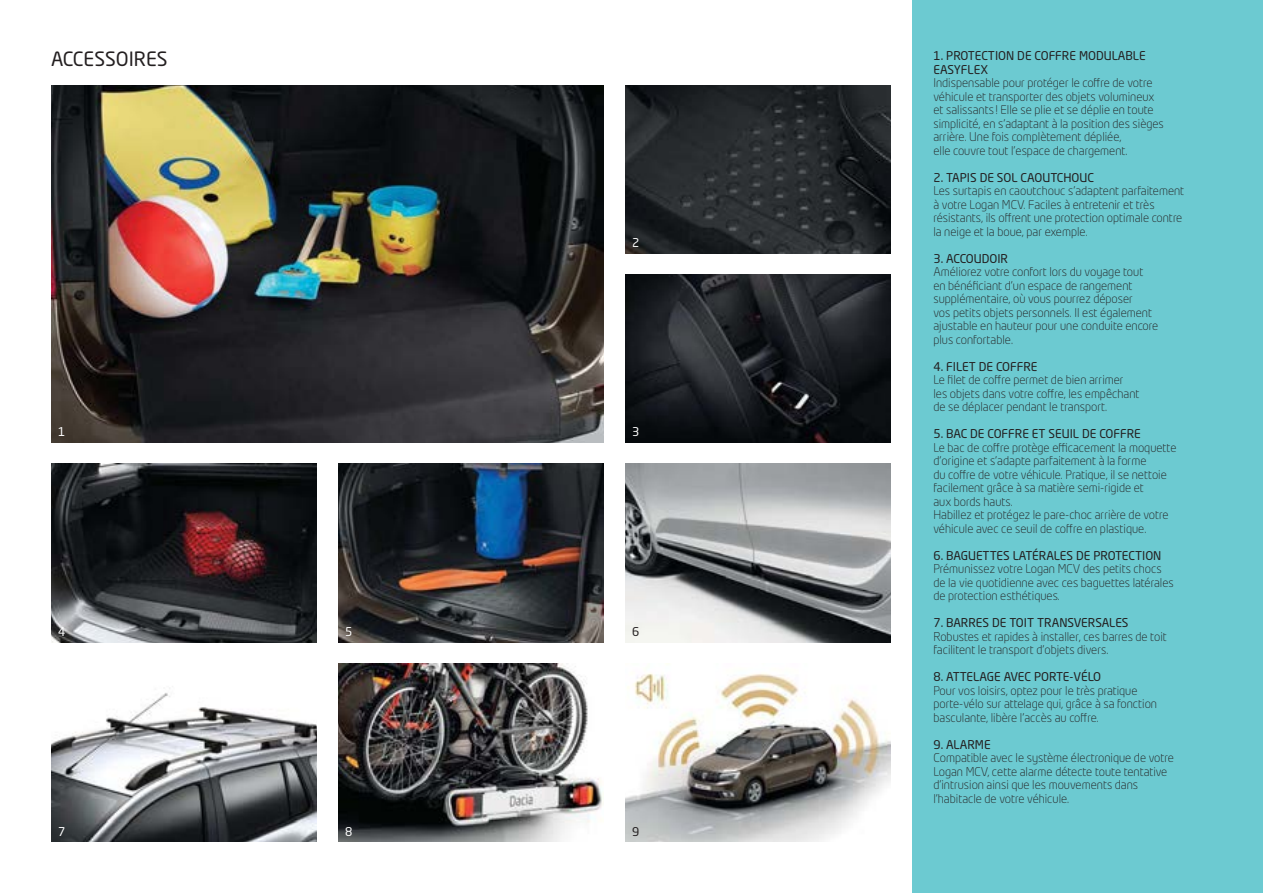
<style>
.page{position:relative;width:1263px;height:893px;background:#fff}
.page>*{position:absolute;margin:0;border:0;box-sizing:border-box;transform-origin:0 0}
.t1{font:19.5px "Neo Tech Dacia";color:#231f20}
.t2{font:300 12px/13.5px "Neo Tech Dacia";color:#231f20}
.t3{font:12px/13.5px "Neo Tech Dacia";color:#231f20}
.t4{font:12px "Neo Tech Dacia";color:#fff}
</style>
<div class="page">
<img style="left:625px;top:85px;width:266px;height:168px">
<img style="left:625px;top:663px;width:266px;height:179px">
<img style="left:51px;top:688px;width:266px;height:154px">
<img style="left:51px;top:463px;width:266px;height:179px">
<img style="left:338px;top:663px;width:264px;height:179px">
<img style="left:51px;top:85px;width:553px;height:357px">
<img style="left:338px;top:463px;width:266px;height:179px">
<img style="left:625px;top:463px;width:266px;height:179px">
<img style="left:625px;top:274px;width:266px;height:168px">
<div style="left:912px;top:0;width:351px;height:893px;background:#6ccad1"></div>
<h1 class="t1" style="left:51px;top:50px;width:118px">ACCESSOIRES</h1>
<p class="t3" style="left:933px;top:50px;width:214px">1. PROTECTION DE COFFRE MODULABLE<br>EASYFLEX</p>
<p class="t2" style="left:933px;top:77px;width:232px">Indispensable pour protéger le coffre de votre véhicule et transporter des objets volumineux et salissants ! Elle se plie et se déplie en toute simplicité, en s’adaptant à la position des sièges arrière. Une fois complètement dépliée,<br>elle couvre tout l'espace de chargement.</p>
<p class="t3" style="left:933px;top:171px;width:162px">2. TAPIS DE SOL CAOUTCHOUC</p>
<p class="t2" style="left:933px;top:185px;width:252px">Les surtapis en caoutchouc s’adaptent parfaitement à votre Logan MCV. Faciles à entretenir et très résistants, ils offrent une protection optimale contre la neige et la boue, par exemple.</p>
<p class="t3" style="left:933px;top:252px;width:76px">3. ACCOUDOIR</p>
<p class="t2" style="left:933px;top:266px;width:226px">Améliorez votre confort lors du voyage tout en bénéficiant d'un espace de rangement supplémentaire, où vous pourrez déposer<br>vos petits objets personnels. Il est également ajustable en hauteur pour une conduite encore plus confortable.</p>
<p class="t3" style="left:933px;top:360px;width:106px">4. FILET DE COFFRE</p>
<p class="t2" style="left:933px;top:374px;width:208px">Le filet de coffre permet de bien arrimer les objets dans votre coffre, les empêchant de se déplacer pendant le transport.</p>
<p class="t3" style="left:933px;top:428px;width:209px">5. BAC DE COFFRE ET SEUIL DE COFFRE</p>
<p class="t2" style="left:933px;top:441px;width:245px">Le bac de coffre protège efficacement la moquette d’origine et s’adapte parfaitement à la forme<br>du coffre de votre véhicule. Pratique, il se nettoie facilement grâce à sa matière semi-rigide et<br>aux bords hauts.<br>Habillez et protégez le pare-choc arrière de votre véhicule avec ce seuil de coffre en plastique.</p>
<p class="t3" style="left:933px;top:549px;width:230px">6. BAGUETTES LATÉRALES DE PROTECTION</p>
<p class="t2" style="left:933px;top:563px;width:242px">Prémunissez votre Logan MCV des petits chocs de la vie quotidienne avec ces baguettes latérales de protection esthétiques.</p>
<p class="t3" style="left:933px;top:617px;width:197px">7. BARRES DE TOIT TRANSVERSALES</p>
<p class="t2" style="left:933px;top:630px;width:235px">Robustes et rapides à installer, ces barres de toit facilitent le transport d’objets divers.</p>
<p class="t3" style="left:933px;top:671px;width:169px">8. ATTELAGE AVEC PORTE-VÉLO</p>
<p class="t2" style="left:933px;top:684px;width:225px">Pour vos loisirs, optez pour le très pratique porte-vélo sur attelage qui, grâce à sa fonction basculante, libère l’accès au coffre.</p>
<p class="t3" style="left:933px;top:738px;width:59px">9. ALARME</p>
<p class="t2" style="left:933px;top:752px;width:242px">Compatible avec le système électronique de votre Logan MCV, cette alarme détecte toute tentative d'intrusion ainsi que les mouvements dans l'habitacle de votre véhicule.</p>
<p class="t4" style="left:632px;top:237px;width:9px">2</p>
<p class="t4" style="left:632px;top:426px;width:9px">3</p>
<p class="t4" style="left:58px;top:426px;width:9px">1</p>
<p class="t4" style="left:58px;top:626px;width:9px">4</p>
<p class="t4" style="left:345px;top:626px;width:9px">5</p>
<p class="t3" style="left:632px;top:626px;width:9px">6</p>
<p class="t4" style="left:58px;top:826px;width:9px">7</p>
<p class="t4" style="left:345px;top:826px;width:9px">8</p>
<p class="t3" style="left:632px;top:826px;width:9px">9</p>
</div>
